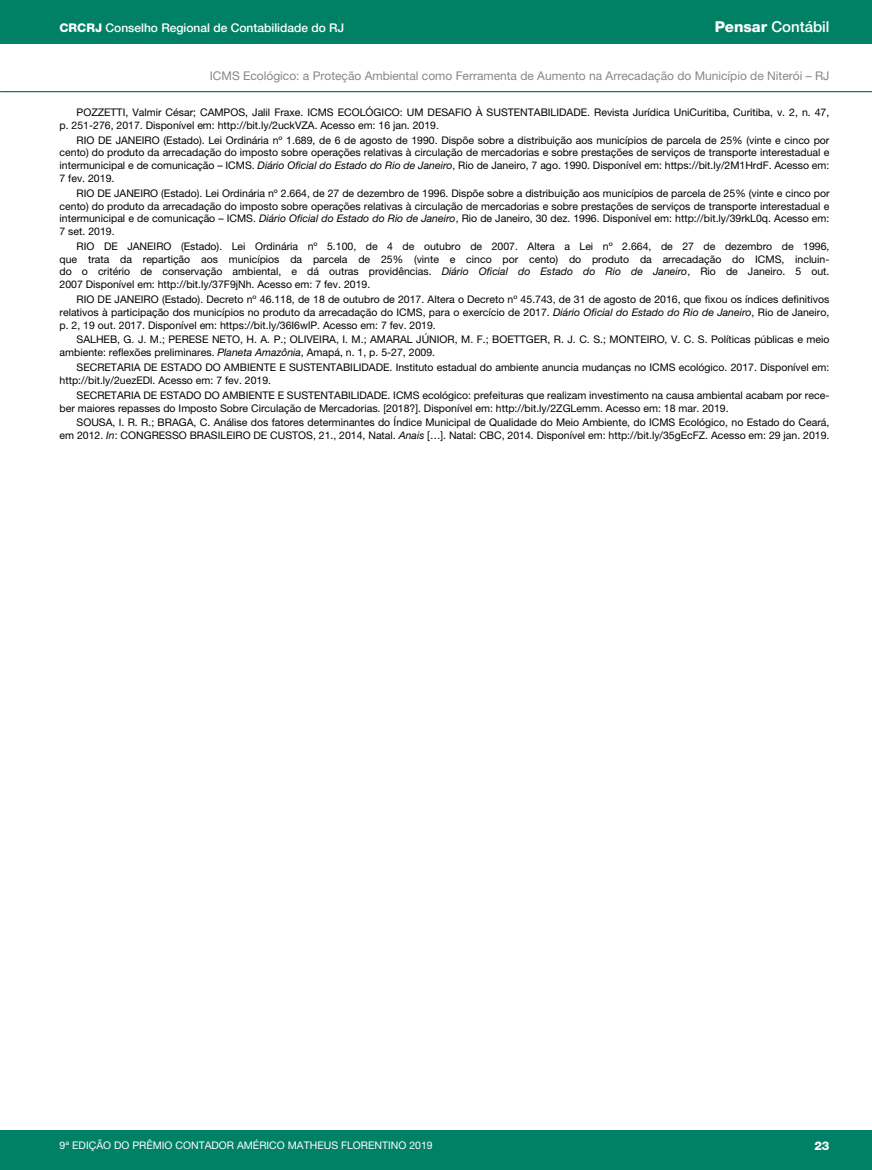
<style>
.page{position:relative;width:872px;height:1170px;background:#fff}
.page>*{position:absolute;margin:0;border:0;box-sizing:border-box;transform-origin:0 0}
.t1{font:500 15px "Helvetica Neue LT Pro";color:#fff}
.t2{font:12px "Helvetica Neue LT Pro";color:#878787}
.t3{font:500 12px "Helvetica Neue LT Pro";color:#fff}
.t4{font:800 12px "Helvetica Neue LT Pro";color:#fff}
.t5{font:10.5px/12.8px "Helvetica Neue LT Pro";color:#000}
.t6{font:10.5px "Helvetica Neue LT Pro";color:#fff}
.s1{font-weight:800}
.s2{font-style:italic}
</style>
<div class="page">
<div style="left:0;top:0;width:872px;height:44px;background:#008065"></div>
<div style="left:0;top:1130px;width:872px;height:39px;background:#008065"></div>
<hr style="left:0;top:91px;width:872px;height:1px;background:#008065">
<p class="t3" style="left:60px;top:20px;width:286px"><span class="s1">CRCRJ</span> Conselho Regional de Contabilidade do RJ</p>
<h1 class="t1" style="left:714px;top:18px;width:116px"><span class="s1">Pensar</span> Contábil</h1>
<p class="t2" style="left:210px;top:69px;width:621px">ICMS Ecológico: a Proteção Ambiental como Ferramenta de Aumento na Arrecadação do Município de Niterói – RJ</p>
<p class="t5" style="left:60px;top:106px;width:771px;text-indent:17px">POZZETTI, Valmir César; CAMPOS, Jalil Fraxe. ICMS ECOLÓGICO: UM DESAFIO À SUSTENTABILIDADE. Revista Jurídica UniCuritiba, Curitiba, v. 2, n. 47, p. 251-276, 2017. Disponível em: http://bit.ly/2uckVZA. Acesso em: 16 jan. 2019.</p>
<p class="t5" style="left:60px;top:133px;width:771px;text-align:justify;text-indent:17px">RIO DE JANEIRO (Estado). Lei Ordinária nº 1.689, de 6 de agosto de 1990. Dispõe sobre a distribuição aos municípios de parcela de 25% (vinte e cinco por cento) do produto da arrecadação do imposto sobre operações relativas à circulação de mercadorias e sobre prestações de serviços de transporte interestadual e intermunicipal e de comunicação – ICMS. <span class="s2">Diário Oficial do Estado do Rio de Janeiro</span>, Rio de Janeiro, 7 ago. 1990. Disponível em: https://bit.ly/2M1HrdF. Acesso em:<br>7 fev. 2019.</p>
<p class="t5" style="left:60px;top:186px;width:771px;text-align:justify;text-indent:17px">RIO DE JANEIRO (Estado). Lei Ordinária nº 2.664, de 27 de dezembro de 1996. Dispõe sobre a distribuição aos municípios de parcela de 25% (vinte e cinco por cento) do produto da arrecadação do imposto sobre operações relativas à circulação de mercadorias e sobre prestações de serviços de transporte interestadual e intermunicipal e de comunicação – ICMS. <span class="s2">Diário Oficial do Estado do Rio de Janeiro</span>, Rio de Janeiro, 30 dez. 1996. Disponível em: http://bit.ly/39rkL0q. Acesso em:<br>7 set. 2019.</p>
<p class="t5" style="left:60px;top:240px;width:771px;text-align:justify;text-indent:17px">RIO DE JANEIRO (Estado). Lei Ordinária nº 5.100, de 4 de outubro de 2007. Altera a Lei nº 2.664, de 27 de dezembro de 1996, que trata da repartição aos municípios da parcela de 25% (vinte e cinco por cento) do produto da arrecadação do ICMS, incluin&shy;do o critério de conservação ambiental, e dá outras providências. <span class="s2">Diário Oficial do Estado do Rio de Janeiro</span>, Rio de Janeiro. 5 out.<br>2007 Disponível em: http://bit.ly/37F9jNh. Acesso em: 7 fev. 2019.</p>
<p class="t5" style="left:60px;top:293px;width:771px;text-align:justify;text-indent:17px">RIO DE JANEIRO (Estado). Decreto nº 46.118, de 18 de outubro de 2017. Altera o Decreto nº 45.743, de 31 de agosto de 2016, que fixou os índices definitivos relativos à participação dos municípios no produto da arrecadação do ICMS, para o exercício de 2017. <span class="s2">Diário Oficial do Estado do Rio de Janeiro</span>, Rio de Janeiro, p. 2, 19 out. 2017. Disponível em: https://bit.ly/36I6wlP. Acesso em: 7 fev. 2019.</p>
<p class="t5" style="left:60px;top:333px;width:771px;text-indent:17px">SALHEB, G. J. M.; PERESE NETO, H. A. P.; OLIVEIRA, I. M.; AMARAL JÚNIOR, M. F.; BOETTGER, R. J. C. S.; MONTEIRO, V. C. S. Políticas públicas e meio ambiente: reflexões preliminares. <span class="s2">Planeta Amazônia</span>, Amapá, n. 1, p. 5-27, 2009.</p>
<p class="t5" style="left:60px;top:361px;width:771px;text-indent:17px">SECRETARIA DE ESTADO DO AMBIENTE E SUSTENTABILIDADE. Instituto estadual do ambiente anuncia mudanças no ICMS ecológico. 2017. Disponível em: http://bit.ly/2uezEDl. Acesso em: 7 fev. 2019.</p>
<p class="t5" style="left:60px;top:388px;width:771px;text-indent:17px">SECRETARIA DE ESTADO DO AMBIENTE E SUSTENTABILIDADE. ICMS ecológico: prefeituras que realizam investimento na causa ambiental acabam por rece&shy;ber maiores repasses do Imposto Sobre Circulação de Mercadorias. [2018?]. Disponível em: http://bit.ly/2ZGLemm. Acesso em: 18 mar. 2019.</p>
<p class="t5" style="left:60px;top:416px;width:771px;text-align:right">SOUSA, I. R. R.; BRAGA, C. Análise dos fatores determinantes do Índice Municipal de Qualidade do Meio Ambiente, do ICMS Ecológico, no Estado do Ceará, em 2012. <span class="s2">In</span>: CONGRESSO BRASILEIRO DE CUSTOS, 21., 2014, Natal. <span class="s2">Anais</span> […]. Natal: CBC, 2014. Disponível em: http://bit.ly/35gEcFZ. Acesso em: 29 jan. 2019.</p>
<p class="t6" style="left:59px;top:1138px;width:375px">9ª EDIÇÃO DO PRÊMIO CONTADOR AMÉRICO MATHEUS FLORENTINO 2019</p>
<p class="t4" style="left:814px;top:1138px;width:17px">23</p>
</div>
